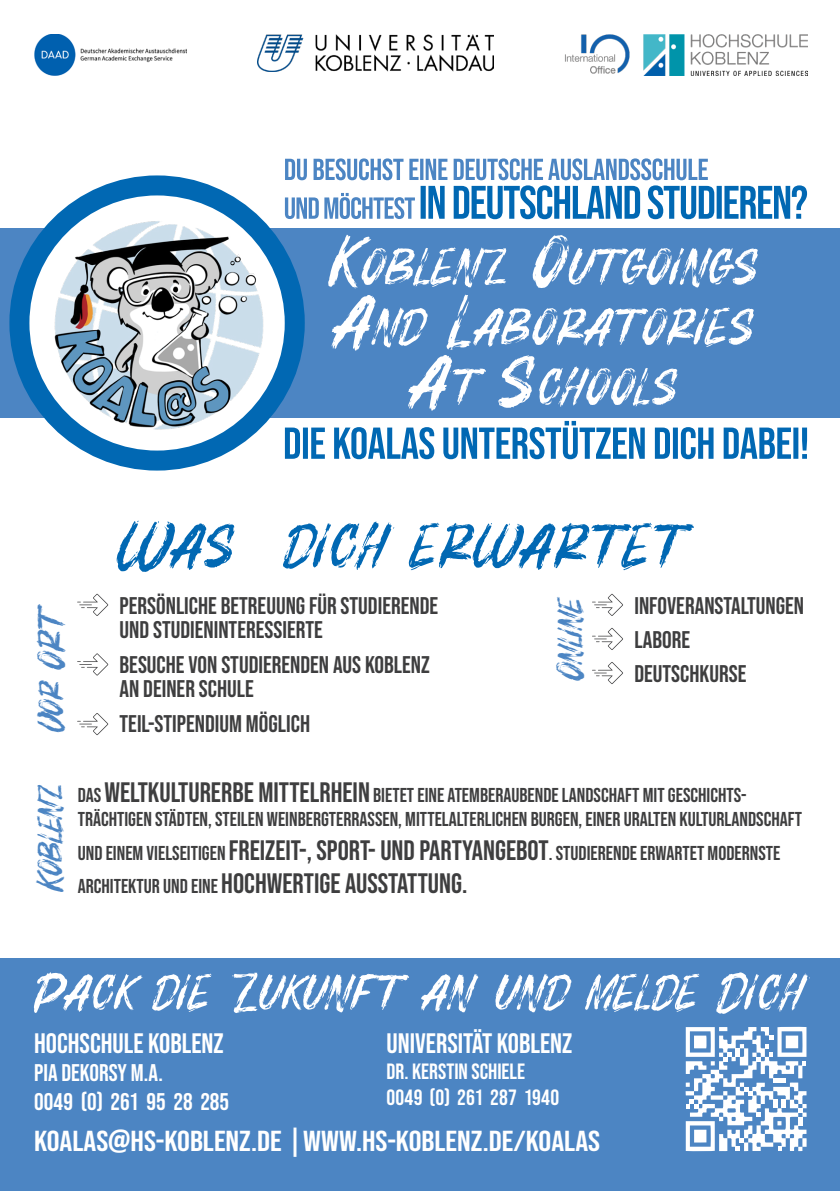
<style>
.page{position:relative;width:840px;height:1191px;background:#fff}
.page>*{position:absolute;margin:0;border:0;box-sizing:border-box;transform-origin:0 0}
.t1{font:72px "BOSTHONBRUSH Regular";letter-spacing:.03em;color:#0168b3}
.t2{font:60px/60px "BOSTHONBRUSH Regular";letter-spacing:.025em;color:#fff;text-align:center}
.t3{font:58px "BOSTHONBRUSH Regular";letter-spacing:.03em;color:#fff}
.t4{font:40px "BOSTHONBRUSH Regular";color:#4c85c3}
.t5{font:28.8px "Bebas Neue";color:#fff;scale:1.11 1}
.t6{font:28px "Bebas Neue";color:#3e3e3f}
.t7{font:28px "Bebas Neue";color:#fff}
.t8{font:24px/24px "Bebas Neue";color:#3e3e3f}
.t9{font:24px/28.8px "Bebas Neue";color:#fff}
.t10{font:22px "Bebas Neue";color:#fff}
.t11{font:20px/24px "Bebas Neue";color:#3e3e3f}
.s1{font-size:76px}
.s2{font-size:28px}
.s3{font-size:20px}
</style>
<div class="page">
<div style="left:0;top:228px;width:839px;height:189px;background:#4c85c3"></div>
<svg style="left:19px;top:185px;width:275px;height:275px"></svg>
<div style="left:9px;top:175px;width:295px;height:295px;border:20px solid #0168b3;border-radius:50%"></div>
<img style="left:35px;top:201px;width:244px;height:244px">
<div style="left:0;top:958px;width:839px;height:233px;background:#4c85c3"></div>
<img style="left:565px;top:34px;width:241px;height:41px">
<img style="left:257px;top:34px;width:236px;height:37px">
<img style="left:35px;top:34px;width:152px;height:41px">
<svg style="left:285px;top:421px;width:521px;height:38px"></svg>
<svg style="left:285px;top:158px;width:521px;height:61px"></svg>
<svg style="left:77px;top:594px;width:31px;height:22px"></svg>
<svg style="left:77px;top:653px;width:31px;height:22px"></svg>
<svg style="left:77px;top:713px;width:31px;height:22px"></svg>
<svg style="left:592px;top:594px;width:30px;height:22px"></svg>
<svg style="left:592px;top:628px;width:30px;height:22px"></svg>
<svg style="left:592px;top:662px;width:30px;height:22px"></svg>
<svg style="left:685px;top:1026px;width:121px;height:125px"></svg>
<p class="t2" style="left:332px;top:237px;width:429px"><span class="s1">K</span>oblenz <span class="s1">O</span>utgoings<br><span class="s1">A</span>nd <span class="s1">L</span>aboratories<br><span class="s1">A</span>t <span class="s1">S</span>chools</p>
<p class="t4" style="left:28px;top:731px;width:130px;rotate:-90deg">Vor ORT</p>
<p class="t1" style="left:119px;top:504px;width:568px">Was dich erwartet</p>
<p class="t8" style="left:119px;top:593px;width:320px">PERSÖNLICHE BETREUUNG FÜR STUDIERENDE<br>UND STUDIENINTERESSIERTE</p>
<p class="t8" style="left:119px;top:652px;width:311px">BESUCHE VON STUDIERENDEN AUS KOBLENZ<br>AN DEINER SCHULE</p>
<p class="t8" style="left:119px;top:711px;width:192px">TEIL-STIPENDIUM MÖGLICH</p>
<p class="t4" style="left:546px;top:680px;width:87px;rotate:-90deg">Online</p>
<p class="t8" style="left:634px;top:593px;width:171px">INFOVERANSTALTUNGEN</p>
<p class="t8" style="left:634px;top:627px;width:57px">LABORE</p>
<p class="t8" style="left:634px;top:661px;width:113px">DEUTSCHKURSE</p>
<p class="t4" style="left:27px;top:890px;width:108px;rotate:-90deg">Koblenz</p>
<p class="t11" style="left:78px;top:783px;width:725px">DAS <span class="s2">WELTKULTURERBE MITTELRHEIN</span> BIETET EINE ATEMBERAUBENDE LANDSCHAFT MIT GESCHICHTS-<br>TRÄCHTIGEN STÄDTEN, STEILEN WEINBERGTERRASSEN, MITTELALTERLICHEN BURGEN, EINER URALTEN KULTURLANDSCHAFT</p>
<p class="t11" style="left:78px;top:840px;width:703px">UND EINEM VIELSEITIGEN <span class="s2">FREIZEIT-, SPORT- UND PARTYANGEBOT</span>. STUDIERENDE ERWARTET MODERNSTE</p>
<p class="t6" style="left:78px;top:867px;width:391px"><span class="s3">ARCHITEKTUR UND EINE</span> HOCHWERTIGE AUSSTATTUNG.</p>
<p class="t3" style="left:34px;top:958px;width:771px">Pack die Zukunft an und melde Dich</p>
<p class="t7" style="left:386px;top:1027px;width:187px">UNIVERSITÄT KOBLENZ</p>
<p class="t10" style="left:386px;top:1059px;width:140px">DR. KERSTIN SCHIELE</p>
<p class="t10" style="left:386px;top:1085px;width:174px">0049 (0) 261 287 1940</p>
<p class="t7" style="left:34px;top:1027px;width:191px">HOCHSCHULE KOBLENZ</p>
<p class="t9" style="left:34px;top:1058px;width:196px">PIA DEKORSY M.A.<br>0049 (0) 261 95 28 285</p>
<p class="t5" style="left:34px;top:1124px;width:511px">KOALAS@HS-KOBLENZ.DE |WWW.HS-KOBLENZ.DE/KOALAS</p>
</div>
